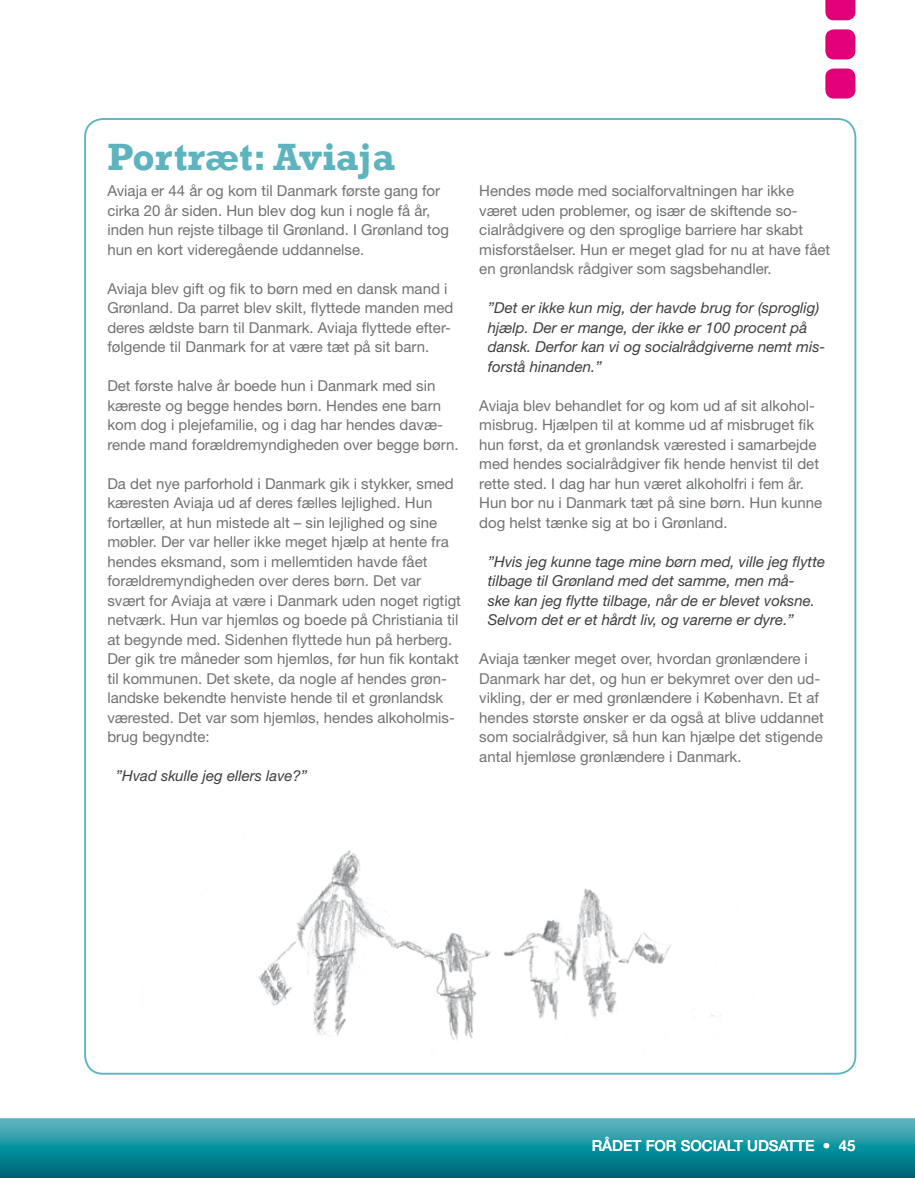
<style>
.page{position:relative;width:915px;height:1178px;background:#fff}
.page>*{position:absolute;margin:0;border:0;box-sizing:border-box;transform-origin:0 0}
.t1{font:700 39px "Rockwell";color:#5eb4be}
.t2{font:15px/19.5px "Helvetica Neue LT Std";color:#707172}
.t3{font:italic 15px/19.5px "Helvetica Neue LT Std";color:#3e3d40}
.t4{font:500 15px "Helvetica Neue LT Std";color:#fff}
</style>
<div class="page">
<img style="left:85px;top:850px;width:770px;height:224px">
<svg style="left:825px;top:0;width:30px;height:20px"></svg>
<div style="left:825px;top:29px;width:30px;height:30px;background:#e20079;border-radius:9px"></div>
<div style="left:825px;top:69px;width:30px;height:30px;background:#e20079;border-radius:9px"></div>
<svg style="left:0;top:1118px;width:914px;height:60px;background:#1d8f9c"></svg>
<h1 class="t1" style="left:107px;top:133px;width:289px">Portræt: Aviaja</h1>
<p class="t2" style="left:107px;top:181px;width:343px">Aviaja er 44 år og kom til Danmark første gang for cirka 20 år siden. Hun blev dog kun i nogle få år, inden hun rejste tilbage til Grønland. I Grønland tog hun en kort videregående uddannelse.</p>
<p class="t2" style="left:107px;top:278px;width:347px">Aviaja blev gift og fik to børn med en dansk mand i Grønland. Da parret blev skilt, flyttede manden med deres ældste barn til Danmark. Aviaja flyttede efter&shy;følgende til Danmark for at være tæt på sit barn.</p>
<p class="t2" style="left:107px;top:376px;width:352px">Det første halve år boede hun i Danmark med sin kæreste og begge hendes børn. Hendes ene barn kom dog i plejefamilie, og i dag har hendes davæ&shy;rende mand forældremyndigheden over begge børn.</p>
<p class="t2" style="left:107px;top:473px;width:355px">Da det nye parforhold i Danmark gik i stykker, smed kæresten Aviaja ud af deres fælles lejlighed. Hun fortæller, at hun mistede alt – sin lejlighed og sine møbler. Der var heller ikke meget hjælp at hente fra hendes eksmand, som i mellemtiden havde fået forældremyndigheden over deres børn. Det var svært for Aviaja at være i Danmark uden noget rigtigt netværk. Hun var hjemløs og boede på Christiania til at begynde med. Sidenhen flyttede hun på herberg.<br>Der gik tre måneder som hjemløs, før hun fik kontakt til kommunen. Det skete, da nogle af hendes grøn&shy;landske bekendte henviste hende til et grønlandsk værested. Det var som hjemløs, hendes alkoholmis&shy;brug begyndte:</p>
<p class="t3" style="left:116px;top:766px;width:193px">”Hvad skulle jeg ellers lave?”</p>
<p class="t2" style="left:479px;top:181px;width:352px">Hendes møde med socialforvaltningen har ikke været uden problemer, og især de skiftende so&shy;cialrådgivere og den sproglige barriere har skabt misforståelser. Hun er meget glad for nu at have fået en grønlandsk rådgiver som sagsbehandler.</p>
<p class="t3" style="left:487px;top:298px;width:339px">”Det er ikke kun mig, der havde brug for (sproglig) hjælp. Der er mange, der ikke er 100 procent på dansk. Derfor kan vi og socialrådgiverne nemt mis&shy;forstå hinanden.”</p>
<p class="t2" style="left:479px;top:395px;width:344px">Aviaja blev behandlet for og kom ud af sit alkohol&shy;misbrug. Hjælpen til at komme ud af misbruget fik hun først, da et grønlandsk værested i samarbejde med hendes socialrådgiver fik hende henvist til det rette sted. I dag har hun været alkoholfri i fem år.<br>Hun bor nu i Danmark tæt på sine børn. Hun kunne dog helst tænke sig at bo i Grønland.</p>
<p class="t3" style="left:487px;top:551px;width:339px">”Hvis jeg kunne tage mine børn med, ville jeg flytte tilbage til Grønland med det samme, men må-<br>ske kan jeg flytte tilbage, når de er blevet voksne.<br>Selvom det er et hårdt liv, og varerne er dyre.”</p>
<p class="t2" style="left:479px;top:649px;width:346px">Aviaja tænker meget over, hvordan grønlændere i Danmark har det, og hun er bekymret over den ud&shy;vikling, der er med grønlændere i København. Et af hendes største ønsker er da også at blive uddannet som socialrådgiver, så hun kan hjælpe det stigende antal hjemløse grønlændere i Danmark.</p>
<p class="t4" style="left:591px;top:1137px;width:265px">RÅDET FOR SOCIALT UDSATTE • 45</p>
</div>
